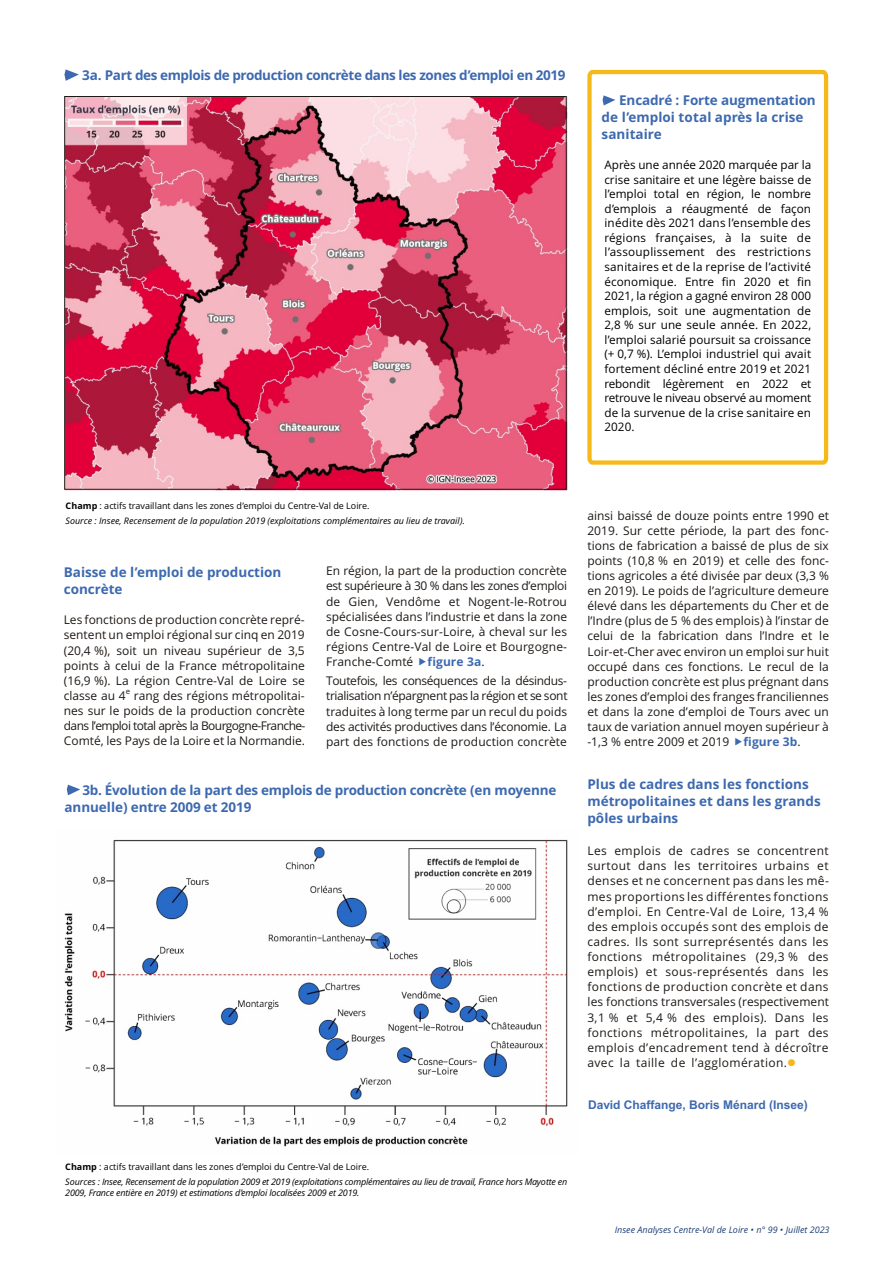
<style>
.page{position:relative;width:894px;height:1263px;background:#fff}
.page>*{position:absolute;margin:0;border:0;box-sizing:border-box;transform-origin:0 0}
.t1{font:700 13.5px/17.1px "Open Sans";letter-spacing:-.01em;color:#3d69b0}
.t2{font:700 13.5px "Open Sans";letter-spacing:-.03em;color:#3d69b0}
.t3{font:12px/15.1px "Open Sans";letter-spacing:.005em;color:#1f1a17;text-align:justify}
.t4{font:700 12px "Arial";color:#3d69b0}
.t5{font:11.7px/14.5px "Open Sans";letter-spacing:.01em;color:#000;text-align:justify}
.t6{font:italic 9px/15px "Open Sans";letter-spacing:-.02em;color:#000}
.t7{font:italic 9px "Open Sans";letter-spacing:-.005em;color:#1f4075}
.t8{font:7.8px "Open Sans";color:#1f1a17}
.s1{font-weight:700;font-style:normal}
.s2{font-style:normal}
.s3{font-weight:700;color:#3d69b0}
.s4{color:#f5b81c}
</style>
<div class="page">
<svg style="left:587px;top:69px;width:242px;height:396px"></svg>
<img style="left:65px;top:97px;width:502px;height:393px">
<svg style="left:64px;top:69px;width:15px;height:12px"></svg>
<img style="left:64px;top:839px;width:504px;height:308px">
<svg style="left:67px;top:785px;width:13px;height:10px"></svg>
<svg style="left:603px;top:95px;width:12px;height:11px"></svg>
<p class="t2" style="left:82px;top:70px;width:485px">3a. Part des emplois de production concrète dans les zones d’emploi en 2019</p>
<p class="t1" style="left:602px;top:93px;width:216px;text-indent:18px">Enca dré : Forte aug men ta tion de l’em ploi total après la crise sa ni taire</p>
<p class="t5" style="left:604px;top:159px;width:208px">Après une année 2020 marquée par la crise sa ni taire et une lé gère baisse de l’em ploi total en ré gion, le nombre d’em plois a réaug men té de fa çon inédite dès 2021 dans l’en semble des ré gions fran çai ses, à la suite de l’as sou plis se ment des res tric tions sa ni tai res et de la re prise de l’ac ti vi té éco no mique. Entre fin 2020 et fin 2021, la ré gion a ga gné envi ron 28 000 em plois, soit une aug men ta tion de 2,8 % sur une seule année. En 2022, l’em ploi sa la rié pour suit sa crois sance (+ 0,7 %). L’em ploi in dus triel qui avait for te ment dé cli né entre 2019 et 2021 re bon dit lé gè re ment en 2022 et re trouve le ni veau ob ser vé au mo ment de la sur venue de la crise sa ni taire en 2020.</p>
<p class="t6" style="left:66px;top:499px;width:401px"><span class="s1">Champ</span> <span class="s2">: actifs travaillant dans les zones d’emploi du Centre-Val de Loire.<br></span>Source : Insee, Recensement de la population 2019 (exploitations complémentaires au lieu de travail).</p>
<p class="t1" style="left:64px;top:565px;width:219px">Baisse de l’em ploi de pro duc tion con crète</p>
<p class="t3" style="left:64px;top:614px;width:243px">Les fonc tions de pro duc tion concrète repré - sen tent un em ploi ré gio nal sur cinq en 2019 (20,4 %), soit un ni veau su pé rieur de 3,5 points à ce lui de la France mé tro po li taine (16,9 %). La ré gion Centre-Val de Loire se classe au 4</p>
<p class="t8" style="left:126px;top:688px;width:6px">e</p>
<p class="t3" style="left:64px;top:689px;width:243px;text-indent:70px">rang des ré gions mé tro po li tai - nes sur le poids de la pro duc tion con crète dans l’em ploi total après la Bour gogne-Franche-Com té, les Pays de la Loire et la Nor mandie.</p>
<p class="t3" style="left:326px;top:565px;width:243px">En ré gion, la part de la produc tion con crète est su pé rieure à 30 % dans les zones d’em ploi de Gien, Ven dôme et No gent-le-Ro trou spé cia li sées dans l’in dustrie et dans la zone de Cosne-Cours-sur-Loire, à che val sur les ré gions Centre-Val de Loire et Bour gogne-Franche-Com té <span class="s3">fi gure 3a</span>.</p>
<p class="t3" style="left:326px;top:675px;width:243px">Tou te fois, les consé quen ces de la dé sin dus - tria li sa tion n’é par gnent pas la ré gion et se sont tra dui tes à long terme par un re cul du poids des ac ti vi tés pro duc ti ves dans l’é co nomie. La part des fonc tions de pro duc tion concrète</p>
<p class="t1" style="left:65px;top:784px;width:494px;line-height:16.2px;text-indent:18px">3b. Évolution de la part des emplois de production concrète (en moyenne annuelle) entre 2009 et 2019</p>
<p class="t3" style="left:587px;top:509px;width:243px">ain si baissé de douze points entre 1990 et 2019. Sur cette pé riode, la part des fonc - tions de fa bri ca tion a baissé de plus de six points (10,8 % en 2019) et celle des fonc - tions agri co les a été di visée par deux (3,3 % en 2019). Le poids de l’a gri cul ture de meure éle vé dans les dé par te ments du Cher et de l’Indre (plus de 5 % des em plois) à l’ins tar de ce lui de la fa bri ca tion dans l’Indre et le Loir-et-Cher avec en vi ron un em ploi sur huit oc cu pé dans ces fonc tions. Le re cul de la pro duc tion con crète est plus pré gnant dans les zo nes d’em ploi des fran ges fran ci lien nes et dans la zone d’em ploi de Tours avec un taux de va ria tion an nuel moyen su pé rieur à -1,3 % entre 2009 et 2019 <span class="s3">fi gure 3b</span>.</p>
<p class="t1" style="left:587px;top:777px;width:235px">Plus de ca dres dans les fonc tions mé tro po li tai nes et dans les grands pô les ur bains</p>
<p class="t3" style="left:587px;top:845px;width:243px">Les em plois de ca dres se concen trent sur tout dans les ter ri toi res ur bains et den ses et ne concer nent pas dans les mê - mes pro por tions les dif fé ren tes fonc tions d’em ploi. En Centre-Val de Loire, 13,4 % des em plois oc cu pés sont des em plois de ca dres. Ils sont sur re pré sen tés dans les fonc tions mé tro po li tai nes (29,3 % des em plois) et sous-re pré sen tés dans les fonc tions de pro duc tion concrète et dans les fonc tions trans ver sa les (res pec ti ve ment 3,1 % et 5,4 % des em plois). Dans les fonc tions mé tro po li tai nes, la part des em plois d’en ca dre ment tend à dé croître avec la taille de l’ag glo mé ra tion.<span class="s4">●</span></p>
<p class="t4" style="left:588px;top:1100px;width:221px">David Chaffange, Boris Ménard (Insee)</p>
<p class="t6" style="left:65px;top:1160px;width:503px"><span class="s1">Champ</span> <span class="s2">: actifs travaillant dans les zones d’emploi du Centre-Val de Loire.<br></span>Sources : Insee, Recensement de la population 2009 et 2019 (exploitations complémentaires au lieu de travail, France hors Mayotte en</p>
<p class="t6" style="left:65px;top:1186px;width:296px">2009, France entière en 2019) et estimations d’emploi localisées 2009 et 2019.</p>
<p class="t7" style="left:615px;top:1226px;width:216px">Insee Ana ly ses Centre-Val de Loire • n° 99 • Juillet 2023</p>
</div>
